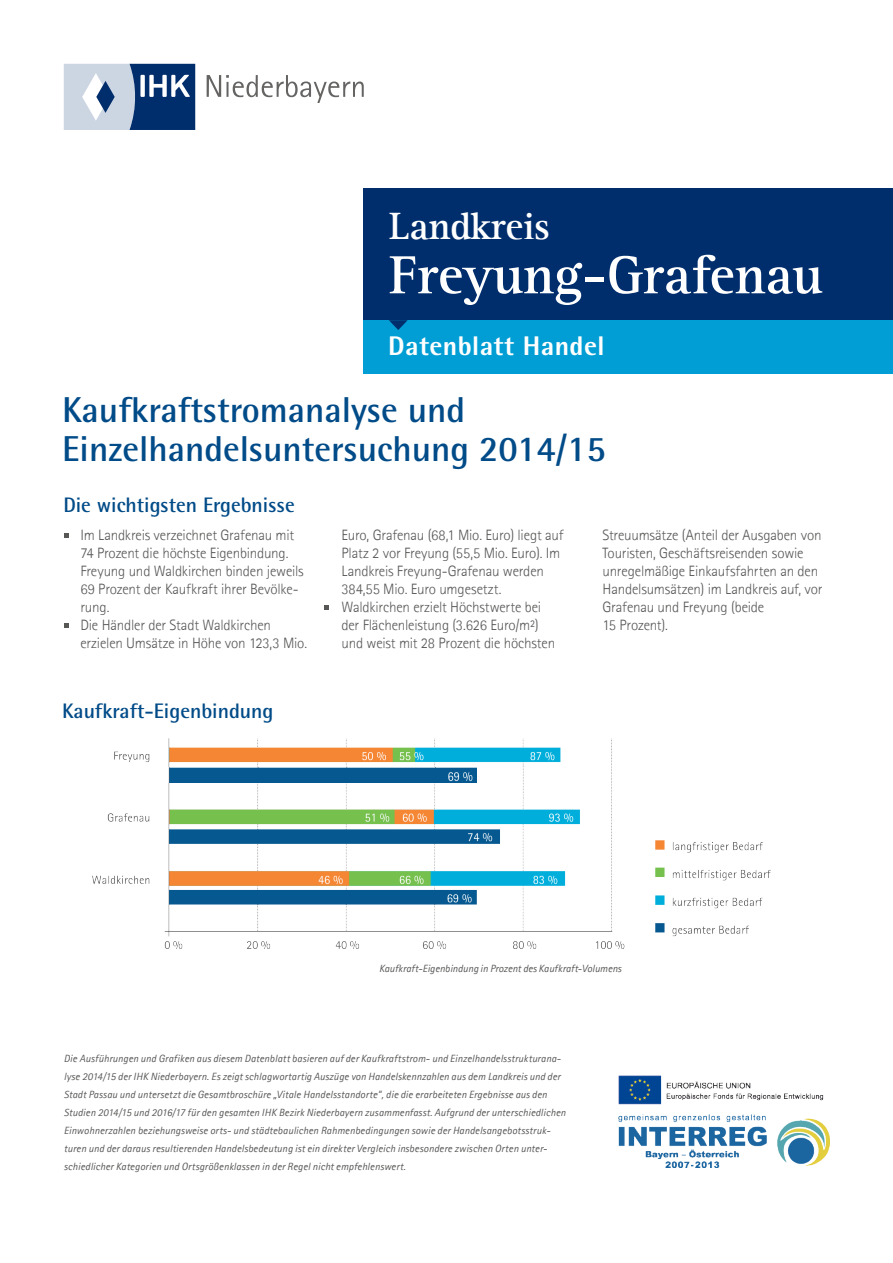
<style>
.page{position:relative;width:893px;height:1263px;background:#fff}
.page>*{position:absolute;margin:0;border:0;box-sizing:border-box;transform-origin:0 0}
.t1{font:700 55.5px "Agfa Rotis Serif";letter-spacing:-.01em;color:#fff}
.t2{font:700 39px "Agfa Rotis Serif";letter-spacing:-.01em;color:#fff}
.t3{font:700 36px/39px "Rotis Semi Sans Pro";color:#004b88}
.t4{font:800 27px "Rotis Semi Sans Pro";letter-spacing:.015em;color:#fff}
.t5{font:700 21px "Rotis Semi Sans Pro";color:#004b88}
.t6{font:300 15px/18px "Agfa Rotis Sans Serif";letter-spacing:-.015em;color:#575756}
.t7{font:italic 10.5px/18px "Agfa Rotis Sans Serif";letter-spacing:.01em;color:#575756}
</style>
<div class="page">
<div style="left:364px;top:320px;width:529px;height:54px;background:#009ed4"></div>
<div style="left:364px;top:188px;width:529px;height:132px;background:#002e6d"></div>
<svg style="left:389px;top:320px;width:19px;height:10px"></svg>
<svg style="left:64px;top:64px;width:131px;height:66px;background:#778fb1"></svg>
<svg style="left:207px;top:75px;width:157px;height:28px"></svg>
<svg style="left:65px;top:533px;width:4px;height:4px"></svg>
<svg style="left:65px;top:623px;width:4px;height:5px"></svg>
<svg style="left:324px;top:605px;width:4px;height:5px"></svg>
<img style="left:92px;top:739px;width:679px;height:209px">
<img style="left:618px;top:1076px;width:211px;height:92px">
<img style="left:476px;top:766px;width:69px;height:33px">
<img style="left:92px;top:767px;width:384px;height:16px">
<h2 class="t2" style="left:389px;top:202px;width:162px">Landkreis</h2>
<h1 class="t1" style="left:389px;top:241px;width:435px">Freyung-Grafenau</h1>
<h3 class="t4" style="left:388px;top:328px;width:218px">Datenblatt Handel</h3>
<h3 class="t3" style="left:62px;top:390px;width:545px">Kaufkraftstromanalyse und<br>Einzelhandelsuntersuchung 2014/15</h3>
<h3 class="t5" style="left:63px;top:492px;width:233px">Die wichtigsten Ergebnisse</h3>
<p class="t6" style="left:80px;top:526px;width:228px">Im Landkreis verzeichnet Grafenau mit 74 Prozent die höchste Eigenbindung.<br>Freyung und Waldkirchen binden jeweils 69 Prozent der Kaufkraft ihrer Bevölke&shy;rung.<br>Die Händler der Stadt Waldkirchen erzielen Umsätze in Höhe von 123,3 Mio.</p>
<p class="t6" style="left:341px;top:526px;width:223px">Euro, Grafenau (68,1 Mio. Euro) liegt auf Platz 2 vor Freyung (55,5 Mio. Euro). Im Landkreis Freyung-Grafenau werden 384,55 Mio. Euro umgesetzt.<br>Waldkirchen erzielt Höchstwerte bei<br>der Flächenleistung (3.626 Euro/m²) und weist mit 28 Prozent die höchsten</p>
<h3 class="t6" style="left:603px;top:526px;width:222px">Streuumsätze (Anteil der Ausgaben von Touristen, Geschäftsreisenden sowie unregelmäßige Einkaufsfahrten an den Handelsumsätzen) im Landkreis auf, vor Grafenau und Freyung (beide<br>15 Prozent).</h3>
<h3 class="t5" style="left:62px;top:698px;width:213px">Kaufkraft-Eigenbindung</h3>
<p class="t7" style="left:379px;top:960px;width:244px">Kaufkraft-Eigenbindung in Prozent des Kaufkraft-Volumens</p>
<p class="t7" style="left:64px;top:1050px;width:504px">Die Ausführungen und Grafiken aus diesem Datenblatt basieren auf der Kaufkraftstrom- und Einzelhandelsstrukturana&shy;lyse 2014/15 der IHK Niederbayern. Es zeigt schlagwortartig Auszüge von Handelskennzahlen aus dem Landkreis und der Stadt Passau und untersetzt die Gesamtbroschüre „Vitale Handelsstandorte“, die die erarbeiteten Ergebnisse aus den Studien 2014/15 und 2016/17 für den gesamten IHK Bezirk Niederbayern zusammenfasst. Aufgrund der unterschiedlichen Einwohnerzahlen beziehungsweise orts- und städtebaulichen Rahmenbedingungen sowie der Handelsangebotsstruk&shy;turen und der daraus resultierenden Handelsbedeutung ist ein direkter Vergleich insbesondere zwischen Orten unter&shy;schiedlicher Kategorien und Ortsgrößenklassen in der Regel nicht empfehlenswert.</p>
</div>
